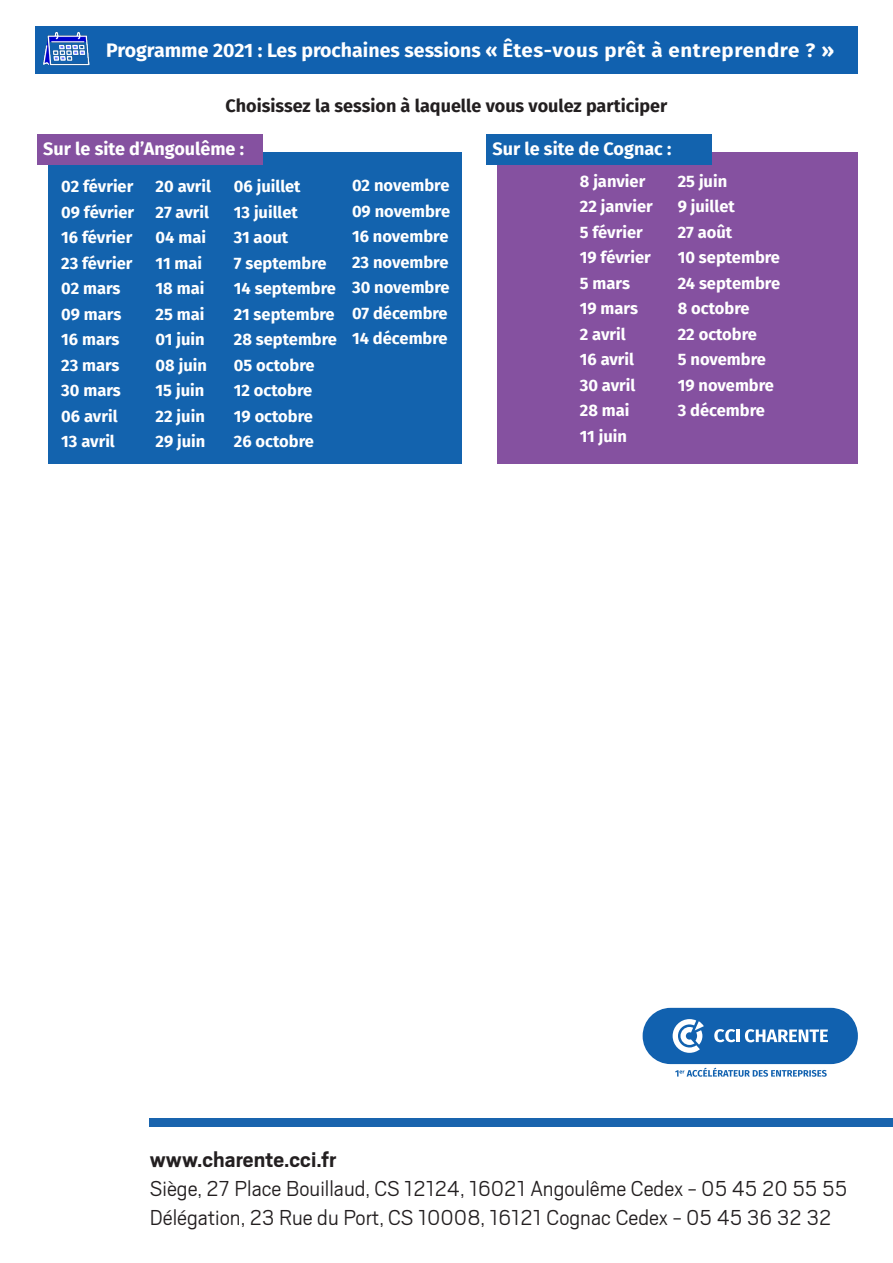
<style>
.page{position:relative;width:893px;height:1263px;background:#fff}
.page>*{position:absolute;margin:0;border:0;box-sizing:border-box;transform-origin:0 0}
.t1{font:300 24px/28.8px "Scout";color:#231f20}
.t2{font:700 24px "Scout";color:#231f20}
.t3{font:700 19.5px "Fira Sans";color:#fff}
.t4{font:700 18px "Fira Sans";color:#231f20}
.t5{font:700 18px "Fira Sans";color:#fff}
.t6{font:700 16.5px/25.5px "Fira Sans";color:#fff}
</style>
<div class="page">
<div style="left:35px;top:26px;width:823px;height:48px;background:#1161af"></div>
<img style="left:43px;top:31px;width:46px;height:35px">
<div style="left:48px;top:152px;width:413px;height:311px;background:#1363ae"></div>
<div style="left:37px;top:134px;width:225px;height:31px;background:#8551a0"></div>
<div style="left:497px;top:152px;width:361px;height:311px;background:#8551a0"></div>
<div style="left:487px;top:134px;width:225px;height:31px;background:#1363ae"></div>
<div style="left:150px;top:1119px;width:743px;height:8px;background:#1964ae"></div>
<div style="left:643px;top:1008px;width:215px;height:56px;background:#1161af;border-radius:28px"></div>
<svg style="left:673px;top:1019px;width:31px;height:34px"></svg>
<svg style="left:714px;top:1029px;width:25px;height:13px"></svg>
<svg style="left:745px;top:1029px;width:83px;height:13px"></svg>
<svg style="left:675px;top:1068px;width:152px;height:9px"></svg>
<p class="t3" style="left:106px;top:34px;width:729px">Programme 2021 : Les prochaines sessions « Êtes-vous prêt à entreprendre ? »</p>
<p class="t4" style="left:226px;top:90px;width:443px">Choisissez la session à laquelle vous voulez participer</p>
<p class="t5" style="left:43px;top:133px;width:203px">Sur le site d’Angoulême :</p>
<p class="t6" style="left:61px;top:172px;width:74px">02 février<br>09 février<br>16 février<br>23 février<br>02 mars<br>09 mars<br>16 mars<br>23 mars<br>30 mars<br>06 avril<br>13 avril</p>
<p class="t5" style="left:492px;top:133px;width:181px">Sur le site de Cognac :</p>
<p class="t6" style="left:580px;top:167px;width:74px">8 janvier<br>22 janvier<br>5 février<br>19 février<br>5 mars<br>19 mars<br>2 avril<br>16 avril<br>30 avril<br>28 mai<br>11 juin</p>
<p class="t6" style="left:156px;top:172px;width:57px">20 avril<br>27 avril<br>04 mai<br>11 mai<br>18 mai<br>25 mai<br>01 juin<br>08 juin<br>15 juin<br>22 juin<br>29 juin</p>
<p class="t6" style="left:234px;top:173px;width:105px">06 juillet<br>13 juillet<br>31 aout<br>7 septembre<br>14 septembre<br>21 septembre<br>28 septembre<br>05 octobre<br>12 octobre<br>19 octobre<br>26 octobre</p>
<p class="t6" style="left:352px;top:172px;width:100px">02 novembre<br>09 novembre<br>16 novembre<br>23 novembre<br>30 novembre<br>07 décembre<br>14 décembre</p>
<p class="t6" style="left:678px;top:167px;width:104px">25 juin<br>9 juillet<br>27 août<br>10 septembre<br>24 septembre<br>8 octobre<br>22 octobre<br>5 novembre<br>19 novembre<br>3 décembre</p>
<h1 class="t2" style="left:150px;top:1144px;width:188px">www.charente.cci.fr</h1>
<h1 class="t1" style="left:150px;top:1173px;width:699px">Siège, 27 Place Bouillaud, CS 12124, 16021 Angoulême Cedex - 05 45 20 55 55<br>Délégation, 23 Rue du Port, CS 10008, 16121 Cognac Cedex - 05 45 36 32 32</h1>
</div>
